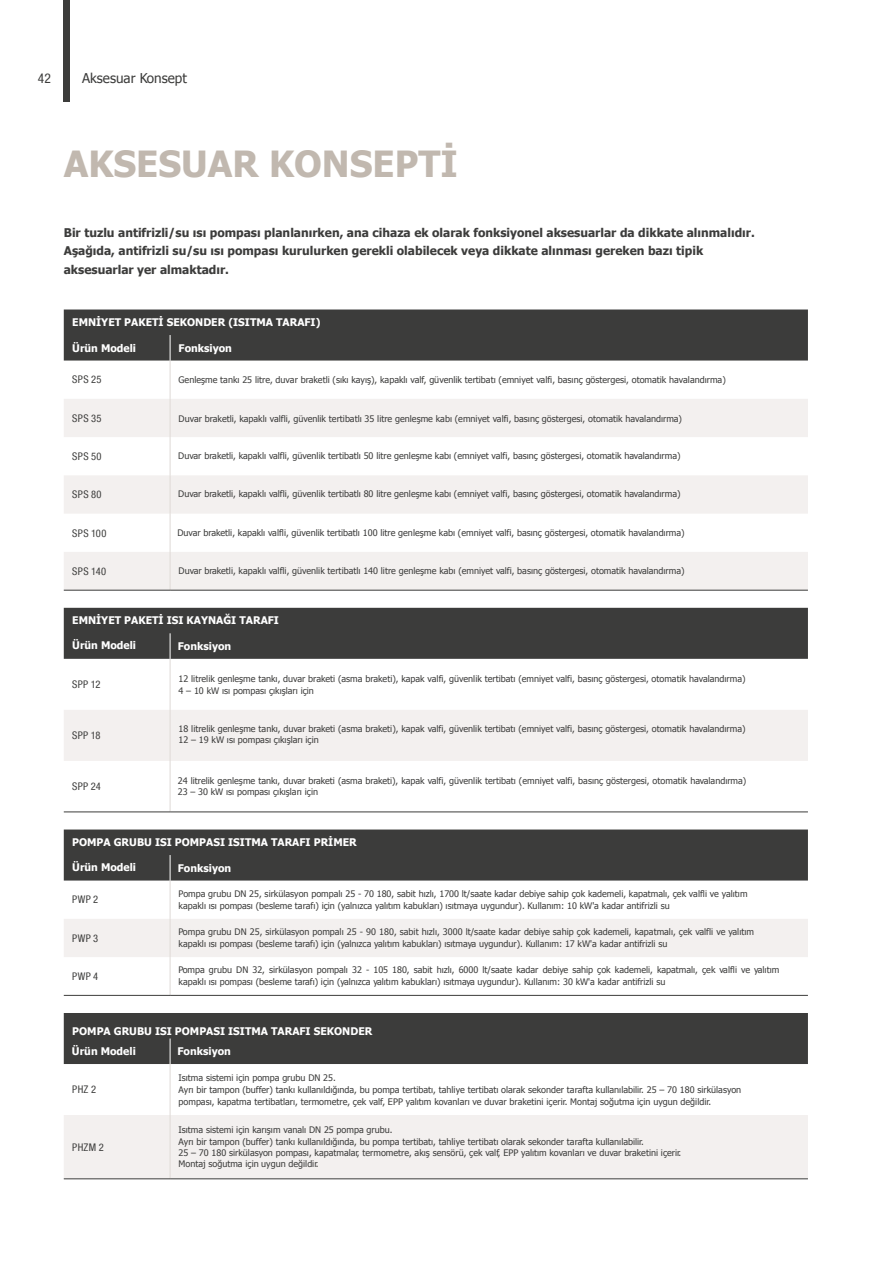
<style>
.page{position:relative;width:893px;height:1263px;background:#fff}
.page>*{position:absolute;margin:0;border:0;box-sizing:border-box;transform-origin:0 0}
.t1{font:700 36px "Tahoma";color:#c1b8af}
.t2{font:13.5px "Tahoma";color:#3c3c3b}
.t3{font:condensed 13.5px "Helvetica Neue LT Com";color:#3c3c3b}
.t4{font:700 12px/18.9px "Tahoma";color:#3c3c3b}
.t5{font:700 10.5px "Tahoma";color:#fff}
.t6{font:condensed 10.5px "Helvetica Neue LT Com";letter-spacing:.03em;color:#3c3c3b}
.t7{font:9px/12px "Tahoma";color:#3c3c3b}
</style>
<div class="page">
<div style="left:64px;top:0;width:6px;height:102px;background:#3c3c3b"></div>
<div style="left:64px;top:1115px;width:744px;height:63px;background:#f3f0ef"></div>
<hr style="left:170px;top:1064px;width:1px;height:51px;background:#dfdad6">
<hr style="left:170px;top:1115px;width:1px;height:64px;background:#dfdad6">
<div style="left:64px;top:1013px;width:744px;height:51px;background:#3c3c3b"></div>
<hr style="left:64px;top:1178px;width:106px;height:1px;background:#3c3c3b">
<hr style="left:170px;top:1178px;width:638px;height:1px;background:#3c3c3b">
<svg style="left:64px;top:399px;width:744px;height:191px;fill:#f3f0ef"></svg>
<hr style="left:170px;top:361px;width:1px;height:38px;background:#dfdad6">
<hr style="left:170px;top:399px;width:1px;height:38px;background:#dfdad6">
<hr style="left:170px;top:437px;width:1px;height:38px;background:#dfdad6">
<hr style="left:170px;top:475px;width:1px;height:39px;background:#dfdad6">
<hr style="left:170px;top:514px;width:1px;height:38px;background:#dfdad6">
<hr style="left:170px;top:552px;width:1px;height:38px;background:#dfdad6">
<hr style="left:64px;top:590px;width:106px;height:1px;background:#3c3c3b">
<hr style="left:170px;top:590px;width:638px;height:1px;background:#3c3c3b">
<div style="left:64px;top:309px;width:744px;height:52px;background:#3c3c3b"></div>
<div style="left:64px;top:710px;width:744px;height:51px;background:#f3f0ef"></div>
<hr style="left:170px;top:659px;width:1px;height:51px;background:#dfdad6">
<hr style="left:170px;top:710px;width:1px;height:51px;background:#dfdad6">
<hr style="left:170px;top:761px;width:1px;height:51px;background:#dfdad6">
<hr style="left:64px;top:812px;width:106px;height:1px;background:#3c3c3b">
<hr style="left:170px;top:812px;width:638px;height:1px;background:#3c3c3b">
<div style="left:64px;top:608px;width:744px;height:51px;background:#3c3c3b"></div>
<div style="left:64px;top:919px;width:744px;height:38px;background:#f3f0ef"></div>
<hr style="left:170px;top:880px;width:1px;height:39px;background:#dfdad6">
<hr style="left:170px;top:919px;width:1px;height:38px;background:#dfdad6">
<hr style="left:170px;top:957px;width:1px;height:38px;background:#dfdad6">
<hr style="left:64px;top:995px;width:106px;height:1px;background:#3c3c3b">
<hr style="left:170px;top:995px;width:638px;height:1px;background:#3c3c3b">
<div style="left:64px;top:829px;width:744px;height:51px;background:#3c3c3b"></div>
<h2 class="t3" style="left:38px;top:70px;width:15px">42</h2>
<h2 class="t2" style="left:82px;top:70px;width:106px">Aksesuar Konsept</h2>
<h1 class="t1" style="left:64px;top:141px;width:395px">AKSESUAR KONSEPTİ</h1>
<p class="t4" style="left:64px;top:222px;width:692px">Bir tuzlu antifrizli/su ısı pompası planlanırken, ana cihaza ek olarak fonksiyonel aksesuarlar da dikkate alınmalıdır.<br>Aşağıda, antifrizli su/su ısı pompası kurulurken gerekli olabilecek veya dikkate alınması gereken bazı tipik aksesuarlar yer almaktadır.</p>
<p class="t5" style="left:72px;top:315px;width:250px">EMNİYET PAKETİ SEKONDER (ISITMA TARAFI)</p>
<p class="t5" style="left:72px;top:341px;width:65px">Ürün Modeli</p>
<p class="t6" style="left:72px;top:373px;width:31px">SPS 25</p>
<p class="t6" style="left:72px;top:412px;width:31px">SPS 35</p>
<p class="t6" style="left:72px;top:450px;width:31px">SPS 50</p>
<p class="t6" style="left:72px;top:488px;width:31px">SPS 80</p>
<p class="t6" style="left:72px;top:527px;width:36px">SPS 100</p>
<p class="t6" style="left:72px;top:565px;width:36px">SPS 140</p>
<p class="t5" style="left:179px;top:341px;width:55px">Fonksiyon</p>
<p class="t7" style="left:179px;top:374px;width:549px">Genleşme tankı 25 litre, duvar braketli (sıkı kayış), kapaklı valf, güvenlik tertibatı (emniyet valfi, basınç göstergesi, otomatik havalandırma)</p>
<p class="t7" style="left:179px;top:412px;width:505px">Duvar braketli, kapaklı valfli, güvenlik tertibatlı 35 litre genleşme kabı (emniyet valfi, basınç göstergesi, otomatik havalandırma)</p>
<p class="t7" style="left:178px;top:450px;width:504px">Duvar braketli, kapaklı valfli, güvenlik tertibatlı 50 litre genleşme kabı (emniyet valfi, basınç göstergesi, otomatik havalandırma)</p>
<p class="t7" style="left:178px;top:488px;width:504px">Duvar braketli, kapaklı valfli, güvenlik tertibatlı 80 litre genleşme kabı (emniyet valfi, basınç göstergesi, otomatik havalandırma)</p>
<p class="t7" style="left:177px;top:526px;width:509px">Duvar braketli, kapaklı valfli, güvenlik tertibatlı 100 litre genleşme kabı (emniyet valfi, basınç göstergesi, otomatik havalandırma)</p>
<p class="t7" style="left:179px;top:564px;width:507px">Duvar braketli, kapaklı valfli, güvenlik tertibatlı 140 litre genleşme kabı (emniyet valfi, basınç göstergesi, otomatik havalandırma)</p>
<p class="t5" style="left:72px;top:614px;width:208px">EMNİYET PAKETİ ISI KAYNAĞI TARAFI</p>
<p class="t5" style="left:72px;top:639px;width:65px">Ürün Modeli</p>
<p class="t6" style="left:72px;top:678px;width:30px">SPP 12</p>
<p class="t6" style="left:72px;top:729px;width:30px">SPP 18</p>
<p class="t6" style="left:72px;top:780px;width:30px">SPP 24</p>
<p class="t5" style="left:178px;top:639px;width:55px">Fonksiyon</p>
<p class="t7" style="left:179px;top:672px;width:568px">12 litrelik genleşme tankı, duvar braketi (asma braketi), kapak valfi, güvenlik tertibatı (emniyet valfi, basınç göstergesi, otomatik havalandırma)<br>4 – 10 kW ısı pompası çıkışları için</p>
<p class="t7" style="left:179px;top:723px;width:569px;line-height:10.8px">18 litrelik genleşme tankı, duvar braketi (asma braketi), kapak valfi, güvenlik tertibatı (emniyet valfi, basınç göstergesi, otomatik havalandırma)<br>12 – 19 kW ısı pompası çıkışları için</p>
<p class="t7" style="left:178px;top:775px;width:570px;line-height:10.8px">24 litrelik genleşme tankı, duvar braketi (asma braketi), kapak valfi, güvenlik tertibatı (emniyet valfi, basınç göstergesi, otomatik havalandırma)<br>23 – 30 kW ısı pompası çıkışları için</p>
<p class="t5" style="left:72px;top:835px;width:286px">POMPA GRUBU ISI POMPASI ISITMA TARAFI PRİMER</p>
<p class="t5" style="left:72px;top:861px;width:65px">Ürün Modeli</p>
<p class="t6" style="left:72px;top:893px;width:28px">PWP 2</p>
<p class="t6" style="left:72px;top:932px;width:28px">PWP 3</p>
<p class="t6" style="left:72px;top:970px;width:28px">PWP 4</p>
<p class="t5" style="left:178px;top:861px;width:55px">Fonksiyon</p>
<p class="t7" style="left:179px;top:888px;width:570px">Pompa grubu DN 25, sirkülasyon pompalı 25 - 70 180, sabit hızlı, 1700 lt/saate kadar debiye sahip çok kademeli, kapatmalı, çek valfli ve yalıtım kapaklı ısı pompası (besleme tarafı) için (yalnızca yalıtım kabukları) ısıtmaya uygundur). Kullanım: 10 kW'a kadar antifrizli su</p>
<p class="t7" style="left:179px;top:925px;width:577px">Pompa grubu DN 25, sirkülasyon pompalı 25 - 90 180, sabit hızlı, 3000 lt/saate kadar debiye sahip çok kademeli, kapatmalı, çek valfli ve yalıtım kapaklı ısı pompası (besleme tarafı) için (yalnızca yalıtım kabukları) ısıtmaya uygundur). Kullanım: 17 kW'a kadar antifrizli su</p>
<p class="t7" style="left:179px;top:963px;width:602px">Pompa grubu DN 32, sirkülasyon pompalı 32 - 105 180, sabit hızlı, 6000 lt/saate kadar debiye sahip çok kademeli, kapatmalı, çek valfli ve yalıtım kapaklı ısı pompası (besleme tarafı) için (yalnızca yalıtım kabukları) ısıtmaya uygundur). Kullanım: 30 kW'a kadar antifrizli su</p>
<p class="t5" style="left:72px;top:1024px;width:302px">POMPA GRUBU ISI POMPASI ISITMA TARAFI SEKONDER</p>
<p class="t5" style="left:72px;top:1044px;width:65px">Ürün Modeli</p>
<p class="t6" style="left:72px;top:1083px;width:25px">PHZ 2</p>
<p class="t6" style="left:72px;top:1141px;width:33px">PHZM 2</p>
<p class="t5" style="left:178px;top:1044px;width:55px">Fonksiyon</p>
<p class="t7" style="left:179px;top:1072px;width:564px">Isıtma sistemi için pompa grubu DN 25.<br>Ayrı bir tampon (buffer) tankı kullanıldığında, bu pompa tertibatı, tahliye tertibatı olarak sekonder tarafta kullanılabilir. 25 – 70 180 sirkülasyon pompası, kapatma tertibatları, termometre, çek valf, EPP yalıtım kovanları ve duvar braketini içerir. Montaj soğutma için uygun değildir.</p>
<p class="t7" style="left:179px;top:1123px;width:504px">Isıtma sistemi için karışım vanalı DN 25 pompa grubu.<br>Ayrı bir tampon (buffer) tankı kullanıldığında, bu pompa tertibatı, tahliye tertibatı olarak sekonder tarafta kullanılabilir.<br>25 – 70 180 sirkülasyon pompası, kapatmalar, termometre, akış sensörü, çek valf, EPP yalıtım kovanları ve duvar braketini içerir.</p>
<p class="t7" style="left:179px;top:1158px;width:141px">Montaj soğutma için uygun değildir.</p>
</div>
